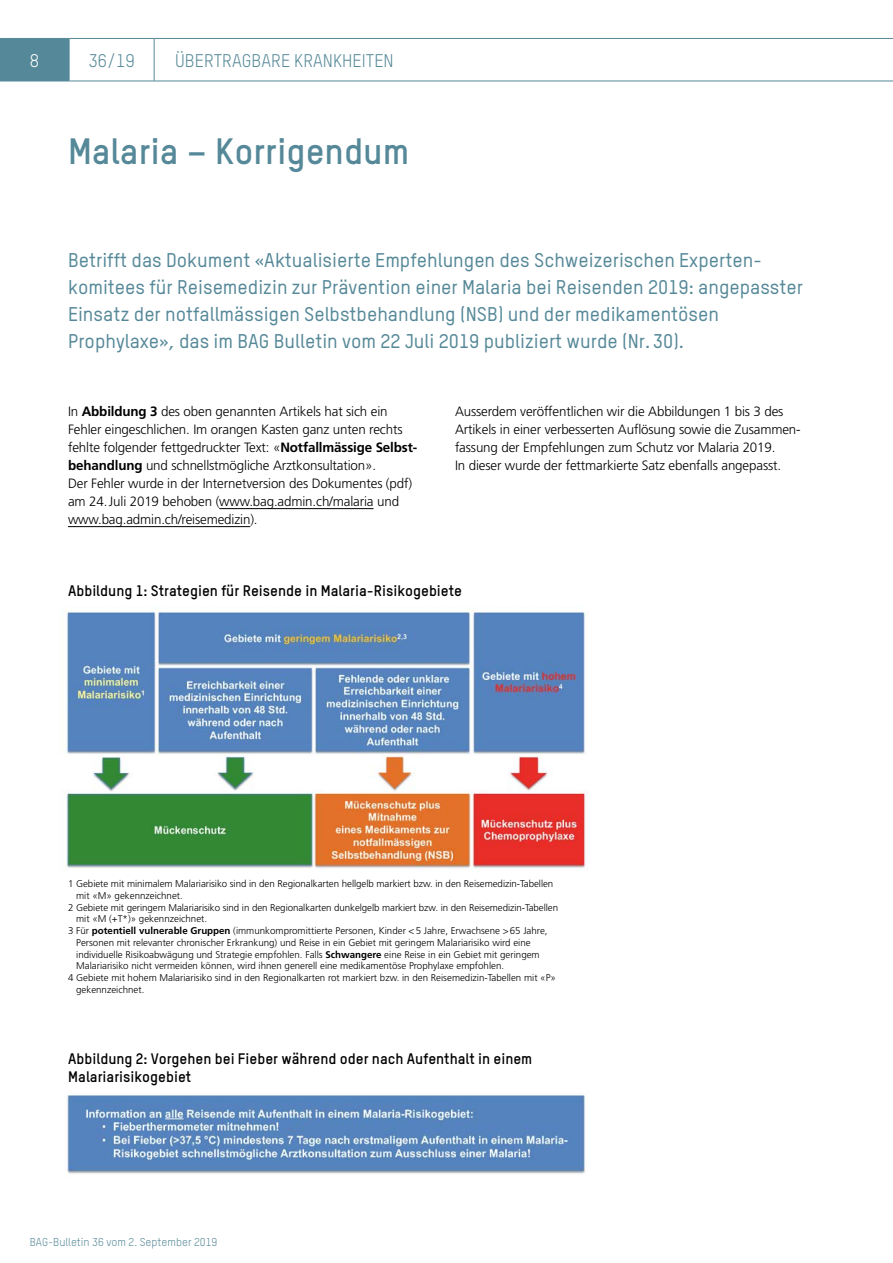
<style>
.page{position:relative;width:893px;height:1263px;background:#fff}
.page>*{position:absolute;margin:0;border:0;box-sizing:border-box;transform-origin:0 0}
.Text_Inhalte_Titel_Ebene_1{font:700 36px "TSTAR";color:#558898}
.Text_Inhalte_Lead{font:500 19.5px/27px "TSTAR";color:#558898}
.t1{font:18px "TSTAR";color:#558898}
.t2{font:18px "TSTAR";color:#fff}
.t3{font:700 15px/18px "TSTAR";color:#000}
.Text_Inhalte_Lauftext_Normal{font:300 13.5px/18px "Frutiger";letter-spacing:-.01em;color:#000}
.t4{font:11.25px "TSTAR";color:#558898}
.Text_Inhalte_Bildlegende{font:300 9.75px/11.7px "Frutiger";color:#000}
.s1{font-weight:700}
</style>
<div class="page">
<hr style="left:69px;top:38px;width:85px;height:1px;background:#558898">
<hr style="left:69px;top:39px;width:1px;height:42px;background:#558898">
<hr style="left:154px;top:38px;width:739px;height:1px;background:#558898">
<hr style="left:154px;top:39px;width:1px;height:42px;background:#558898">
<div style="left:0;top:38px;width:69px;height:43px;background:#558898"></div>
<hr style="left:0;top:81px;width:69px;height:1px;background:#558898">
<hr style="left:69px;top:81px;width:85px;height:1px;background:#558898">
<hr style="left:154px;top:81px;width:739px;height:1px;background:#558898">
<hr style="left:219px;top:508px;width:154px;height:1px;background:#000">
<hr style="left:68px;top:526px;width:182px;height:1px;background:#000">
<img style="left:64px;top:610px;width:524px;height:260px">
<img style="left:67px;top:1094px;width:519px;height:80px">
<h3 class="t2" style="left:30px;top:49px;width:11px">8</h3>
<h3 class="t1" style="left:89px;top:49px;width:48px">36/19</h3>
<h3 class="t1" style="left:175px;top:50px;width:220px">ÜBERTRAGBARE KRANKHEITEN</h3>
<h2 class="Text_Inhalte_Titel_Ebene_1" style="left:68px;top:128px;width:343px">Malaria – Korrigendum</h2>
<p class="Text_Inhalte_Lead" style="left:68px;top:247px;width:737px">Betrifft das Dokument «Aktualisierte Empfehlungen des Schweizerischen Experten&shy;komitees für Reisemedizin zur Prävention einer Malaria bei Reisenden 2019: angepasster Einsatz der notfallmässigen Selbstbehandlung (NSB) und der medikamentösen Prophylaxe», das im BAG Bulletin vom 22 Juli 2019 publiziert wurde (Nr.30).</p>
<p class="Text_Inhalte_Lauftext_Normal" style="left:68px;top:402px;width:351px">In <span class="s1">Abbildung 3</span> des oben genannten Artikels hat sich ein Fehler eingeschlichen. Im orangen Kasten ganz unten rechts fehlte folgender fettgedruckter Text: «<span class="s1">Notfallmässige Selbst&shy;behandlung</span> und schnellstmögliche Arztkonsultation».<br>Der Fehler wurde in der Internetversion des Dokumentes (pdf) am 24.Juli 2019 behoben (www.bag.admin.ch/malaria und www.bag.admin.ch/reisemedizin).</p>
<p class="Text_Inhalte_Lauftext_Normal" style="left:455px;top:402px;width:346px">Ausserdem veröffentlichen wir die Abbildungen 1 bis 3 des Artikels in einer verbesserten Auflösung sowie die Zusammen&shy;fassung der Empfehlungen zum Schutz vor Malaria 2019.<br>In dieser wurde der fettmarkierte Satz ebenfalls angepasst.</p>
<p class="t3" style="left:68px;top:581px;width:396px">Abbildung 1: Strategien für Reisende in Malaria-Risikogebiete</p>
<p class="Text_Inhalte_Bildlegende" style="left:76px;top:878px;width:479px;text-indent:-8px">1 Gebiete mit minimalem Malariarisiko sind in den Regionalkarten hellgelb markiert bzw. in den Reisemedizin-Tabellen mit «M» gekennzeichnet.</p>
<p class="Text_Inhalte_Bildlegende" style="left:76px;top:902px;width:483px;text-indent:-8px">2 Gebiete mit geringem Malariarisiko sind in den Regionalkarten dunkelgelb markiert bzw. in den Reisemedizin-Tabellen mit «M (+T*)» gekennzeichnet.</p>
<p class="Text_Inhalte_Bildlegende" style="left:76px;top:925px;width:473px;text-indent:-8px">3 Für <span class="s1">potentiell vulnerable Gruppen</span> (immunkompromittierte Personen, Kinder &lt;5 Jahre, Erwachsene &gt;65 Jahre, Personen mit relevanter chronischer Erkrankung) und Reise in ein Gebiet mit geringem Malariarisiko wird eine individuelle Risikoabwägung und Strategie empfohlen. Falls <span class="s1">Schwangere</span> eine Reise in ein Gebiet mit geringem Malariarisiko nicht vermeiden können, wird ihnen generell eine medikamentöse Prophylaxe empfohlen.</p>
<p class="Text_Inhalte_Bildlegende" style="left:76px;top:972px;width:481px;text-indent:-8px">4 Gebiete mit hohem Malariarisiko sind in den Regionalkarten rot markiert bzw. in den Reisemedizin-Tabellen mit «P» gekennzeichnet.</p>
<p class="t3" style="left:68px;top:1049px;width:466px">Abbildung 2: Vorgehen bei Fieber während oder nach Aufenthalt in einem<br>Malariarisikogebiet</p>
<p class="t4" style="left:30px;top:1235px;width:189px">BAG-Bulletin 36 vom 2. September 2019</p>
</div>
